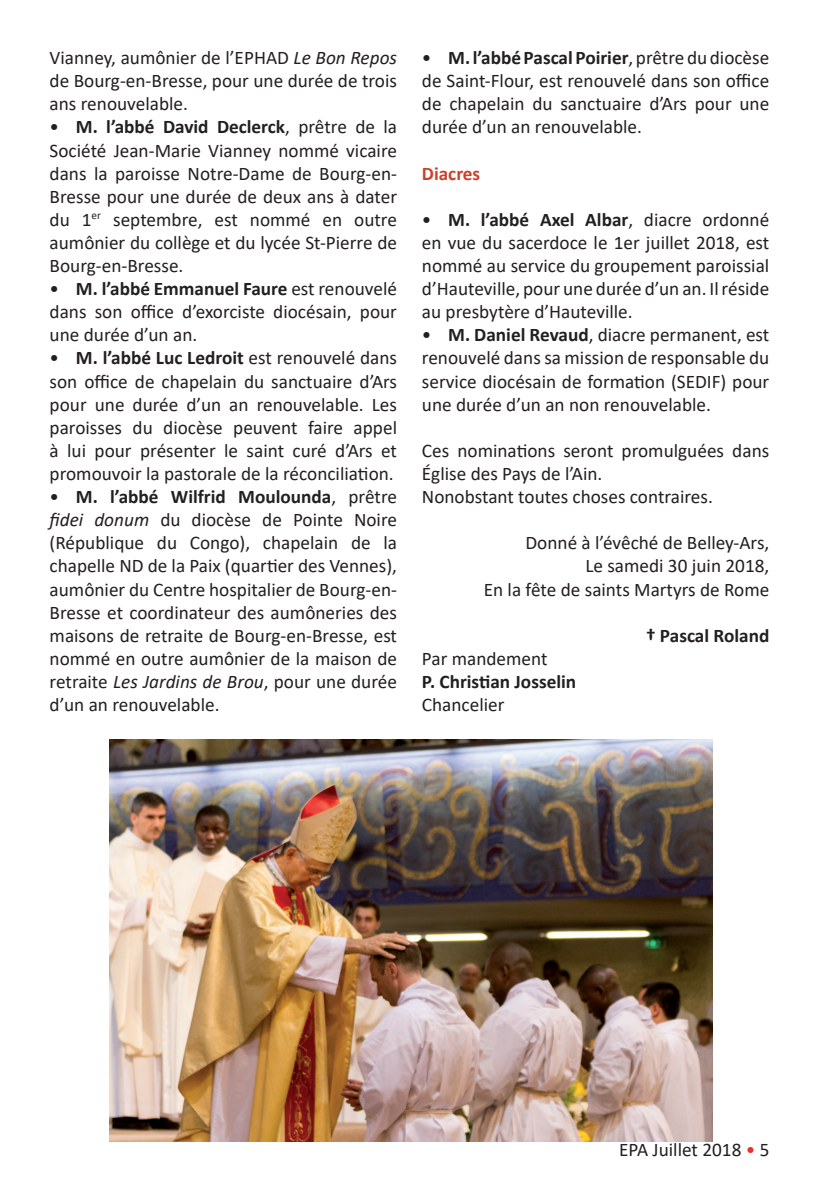
<style>
.page{position:relative;width:819px;height:1191px;background:#fff}
.page>*{position:absolute;margin:0;border:0;box-sizing:border-box;transform-origin:0 0}
.t1{font:19.25px/23.1px "Calibri";color:#231f20;text-align:justify}
.t2{font:700 19.25px "Calibri";color:#231f20}
.t3{font:700 19.25px "Calibri";color:#c9432b}
.s1{font-style:italic}
.s2{font-weight:700}
.s3{color:#ee2f2a}
</style>
<div class="page">
<img style="left:109px;top:739px;width:603px;height:402px">
<p class="t1" style="left:50px;top:46px;width:349px">Vianney, aumônier de l’EPHAD <span class="s1">Le Bon Repos </span>de Bourg-en-Bresse, pour une durée de trois ans renouvelable.</p>
<p class="t1" style="left:50px;top:115px;width:349px">• <span class="s2">M. l’abbé David Declerck</span>, prêtre de la Société Jean-Marie Vianney nommé vicaire dans la paroisse Notre-Dame de Bourg-en-Bresse pour une durée de deux ans à dater du 1<sup>er</sup> septembre, est nommé en outre aumônier du collège et du lycée St-Pierre de Bourg-en-Bresse.</p>
<p class="t1" style="left:50px;top:277px;width:349px">• <span class="s2">M. l’abbé Emmanuel Faure</span> est renouvelé dans son office d’exorciste diocésain, pour une durée d’un an.</p>
<p class="t1" style="left:50px;top:346px;width:349px">• <span class="s2">M. l’abbé Luc Ledroit</span> est renouvelé dans son office de chapelain du sanctuaire d’Ars pour une durée d’un an renouvelable. Les paroisses du diocèse peuvent faire appel à lui pour présenter le saint curé d’Ars et promouvoir la pastorale de la réconciliation.</p>
<p class="t1" style="left:50px;top:485px;width:349px">• <span class="s2">M. l’abbé Wilfrid Moulounda</span>, prêtre <span class="s1">fidei donum</span> du diocèse de Pointe Noire (République du Congo), chapelain de la chapelle ND de la Paix (quartier des Vennes), aumônier du Centre hospitalier de Bourg-en-Bresse et coordinateur des aumôneries des maisons de retraite de Bourg-en-Bresse, est nommé en outre aumônier de la maison de retraite <span class="s1">Les Jardins de Brou</span>, pour une durée d’un an renouvelable.</p>
<p class="t1" style="left:422px;top:46px;width:349px">• <span class="s2">M. l’abbé Pascal Poirier</span>, prêtre du diocèse de Saint-Flour, est renouvelé dans son office de chapelain du sanctuaire d’Ars pour une durée d’un an renouvelable.</p>
<p class="t3" style="left:422px;top:160px;width:60px">Diacres</p>
<p class="t1" style="left:422px;top:207px;width:349px">• <span class="s2">M. l’abbé Axel Albar</span>, diacre ordonné en vue du sacerdoce le 1er juillet 2018, est nommé au service du groupement paroissial d’Hauteville, pour une durée d’un an. Il réside au presbytère d’Hauteville.</p>
<p class="t1" style="left:422px;top:323px;width:349px">• <span class="s2">M. Daniel Revaud</span>, diacre permanent, est renouvelé dans sa mission de responsable du service diocésain de formation (SEDIF) pour une durée d’un an non renouvelable.</p>
<p class="t1" style="left:422px;top:438px;width:349px;text-align:left">Ces nominations seront promulguées dans<br>Église des Pays de l’Ain.<br>Nonobstant toutes choses contraires.</p>
<p class="t1" style="left:484px;top:531px;width:287px;text-align:right">Donné à l’évêché de Belley-Ars,<br>Le samedi 30 juin 2018,<br>En la fête de saints Martyrs de Rome</p>
<p class="t2" style="left:646px;top:622px;width:125px">† Pascal Roland</p>
<p class="t1" style="left:422px;top:646px;width:127px">Par mandement</p>
<p class="t2" style="left:422px;top:668px;width:156px">P. Christian Josselin</p>
<p class="t1" style="left:422px;top:692px;width:84px">Chancelier</p>
<p class="t1" style="left:619px;top:1137px;width:138px">EPA Juillet 2018 <span class="s3">•</span></p>
</div>
